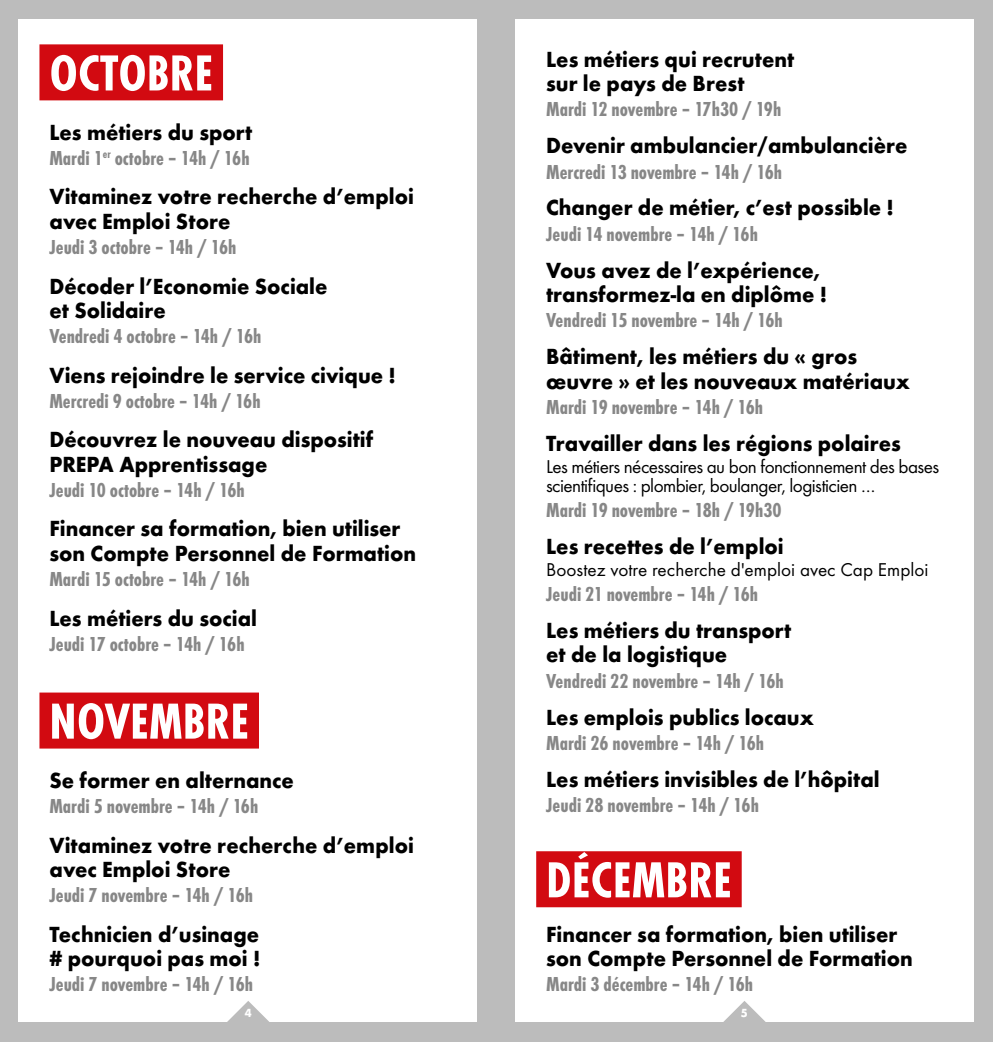
<style>
.page{position:relative;width:993px;height:1042px;background:#fff}
.page>*{position:absolute;margin:0;border:0;box-sizing:border-box;transform-origin:0 0}
.t1{font:700 condensed 52.5px "Futura T";color:#fff}
.t2{font:700 22.75px/24.5px "Futura T";color:#000;scale:.95 1}
.t3{font:700 condensed 21px "Futura T";color:#878787}
.t4{font:19.25px/19.2px "Futura T";letter-spacing:-.03em;color:#000}
.t5{font:19.25px "Futura T";color:#000}
.t6{font:700 12.25px "Futura T";color:#fff;scale:.95 1}
</style>
<div class="page">
<div style="left:0;top:0;width:496px;height:1042px;background:#bcbcbc"></div>
<div style="left:496px;top:0;width:496px;height:1042px;background:#bcbcbc"></div>
<div style="left:19px;top:19px;width:458px;height:1002px;background:#fff"></div>
<div style="left:515px;top:19px;width:458px;height:1002px;background:#fff"></div>
<svg style="left:219px;top:1001px;width:58px;height:21px"></svg>
<svg style="left:715px;top:1001px;width:58px;height:21px"></svg>
<div style="left:39px;top:44px;width:184px;height:56px;background:#d20a11"></div>
<div style="left:39px;top:692px;width:220px;height:56px;background:#d20a11"></div>
<div style="left:536px;top:851px;width:205px;height:56px;background:#d20a11"></div>
<h1 class="t1" style="left:49px;top:42px;width:165px">OCTOBRE</h1>
<p class="t2" style="left:49px;top:120px;width:215px">Les métiers du sport</p>
<p class="t3" style="left:49px;top:146px;width:202px">Mardi 1<sup>er</sup> octobre – 14h / 16h</p>
<p class="t2" style="left:49px;top:184px;width:385px">Vitaminez votre recherche d’emploi avec Emploi Store</p>
<p class="t3" style="left:49px;top:235px;width:188px">Jeudi 3 octobre – 14h / 16h</p>
<p class="t2" style="left:49px;top:274px;width:294px">Décoder l’Economie Sociale et Solidaire</p>
<p class="t3" style="left:49px;top:324px;width:213px">Vendredi 4 octobre – 14h / 16h</p>
<p class="t2" style="left:49px;top:363px;width:366px">Viens rejoindre le service civique !</p>
<p class="t3" style="left:49px;top:389px;width:213px">Mercredi 9 octobre – 14h / 16h</p>
<p class="t2" style="left:49px;top:427px;width:342px">Découvrez le nouveau dispositif<br>PREPA Apprentissage</p>
<p class="t3" style="left:49px;top:478px;width:197px">Jeudi 10 octobre – 14h / 16h</p>
<p class="t2" style="left:49px;top:516px;width:387px">Financer sa formation, bien utiliser son Compte Personnel de Formation</p>
<p class="t3" style="left:49px;top:567px;width:202px">Mardi 15 octobre – 14h / 16h</p>
<p class="t2" style="left:49px;top:606px;width:220px">Les métiers du social</p>
<p class="t3" style="left:49px;top:631px;width:197px">Jeudi 17 octobre – 14h / 16h</p>
<h1 class="t1" style="left:49px;top:690px;width:201px">NOVEMBRE</h1>
<p class="t2" style="left:49px;top:768px;width:259px">Se former en alternance</p>
<p class="t3" style="left:49px;top:794px;width:210px">Mardi 5 novembre – 14h / 16h</p>
<p class="t2" style="left:49px;top:832px;width:385px">Vitaminez votre recherche d’emploi avec Emploi Store</p>
<p class="t3" style="left:49px;top:883px;width:205px">Jeudi 7 novembre – 14h / 16h</p>
<p class="t2" style="left:49px;top:922px;width:224px">Technicien d’usinage # pourquoi pas moi !</p>
<p class="t3" style="left:49px;top:972px;width:205px">Jeudi 7 novembre – 14h / 16h</p>
<p class="t2" style="left:546px;top:47px;width:262px">Les métiers qui recrutent sur le pays de Brest</p>
<p class="t3" style="left:546px;top:97px;width:236px">Mardi 12 novembre – 17h30 / 19h</p>
<p class="t2" style="left:546px;top:133px;width:382px">Devenir ambulancier/ambulancière</p>
<p class="t3" style="left:546px;top:159px;width:237px">Mercredi 13 novembre – 14h / 16h</p>
<p class="t2" style="left:546px;top:196px;width:367px">Changer de métier, c’est possible !</p>
<p class="t3" style="left:546px;top:221px;width:213px">Jeudi 14 novembre – 14h / 16h</p>
<p class="t2" style="left:546px;top:258px;width:297px">Vous avez de l’expérience, transformez-la en diplôme !</p>
<p class="t3" style="left:546px;top:308px;width:238px">Vendredi 15 novembre – 14h / 16h</p>
<p class="t2" style="left:546px;top:344px;width:384px">Bâtiment, les métiers du « gros œuvre » et les nouveaux matériaux</p>
<p class="t3" style="left:546px;top:395px;width:218px">Mardi 19 novembre – 14h / 16h</p>
<p class="t2" style="left:546px;top:431px;width:375px">Travailler dans les régions polaires</p>
<p class="t4" style="left:546px;top:456px;width:394px">Les métiers nécessaires au bon fonctionnement des bases scientifiques : plombier, boulanger, logisticien …</p>
<p class="t3" style="left:546px;top:498px;width:237px">Mardi 19 novembre – 18h / 19h30</p>
<p class="t2" style="left:546px;top:534px;width:251px">Les recettes de l’emploi</p>
<p class="t5" style="left:546px;top:558px;width:384px">Boostez votre recherche d'emploi avec Cap Emploi</p>
<p class="t3" style="left:546px;top:582px;width:213px">Jeudi 21 novembre – 14h / 16h</p>
<p class="t2" style="left:546px;top:618px;width:259px">Les métiers du transport et de la logistique</p>
<p class="t3" style="left:546px;top:668px;width:239px">Vendredi 22 novembre – 14h / 16h</p>
<p class="t2" style="left:546px;top:705px;width:283px">Les emplois publics locaux</p>
<p class="t3" style="left:546px;top:730px;width:219px">Mardi 26 novembre – 14h / 16h</p>
<p class="t2" style="left:546px;top:767px;width:352px">Les métiers invisibles de l’hôpital</p>
<p class="t3" style="left:546px;top:793px;width:214px">Jeudi 28 novembre – 14h / 16h</p>
<h1 class="t1" style="left:546px;top:849px;width:187px">DÉCEMBRE</h1>
<p class="t2" style="left:546px;top:922px;width:387px">Financer sa formation, bien utiliser son Compte Personnel de Formation</p>
<p class="t3" style="left:546px;top:972px;width:208px">Mardi 3 décembre – 14h / 16h</p>
<p class="t6" style="left:245px;top:1005px;width:9px">4</p>
<p class="t6" style="left:740px;top:1005px;width:9px">5</p>
</div>
